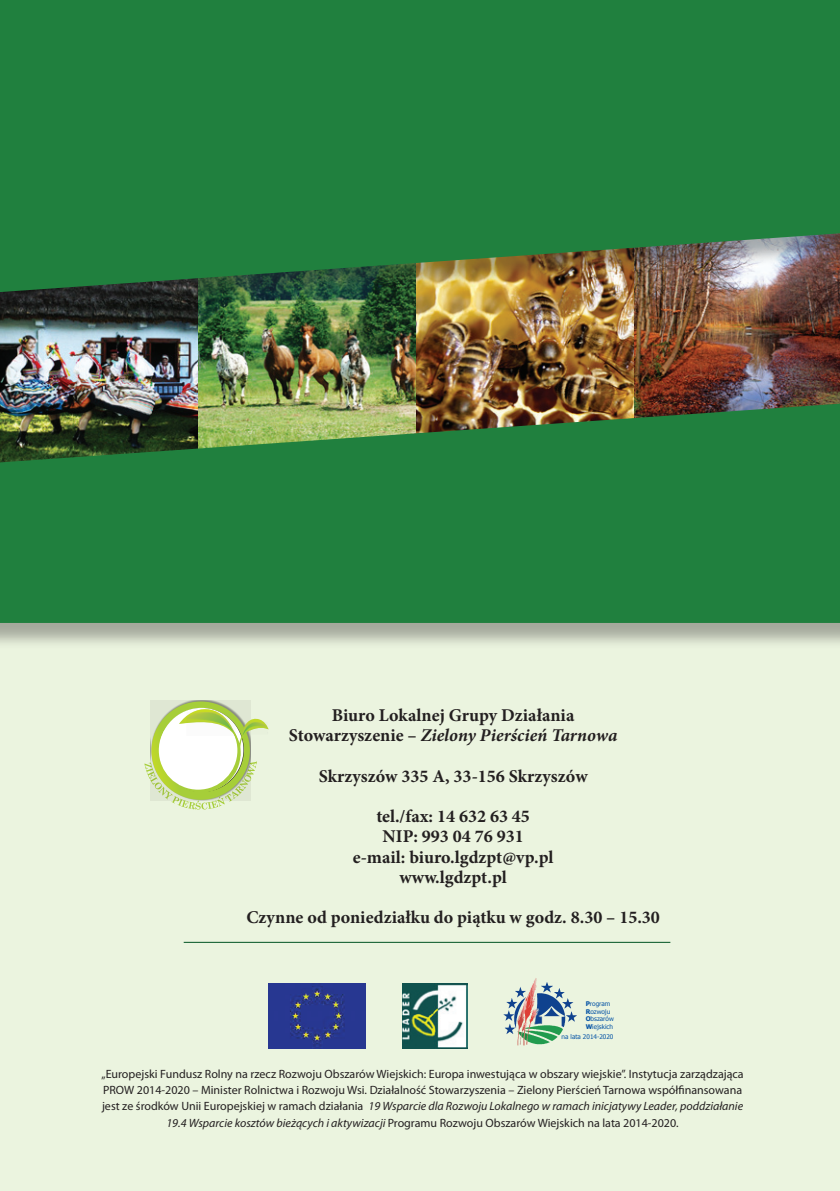
<style>
.page{position:relative;width:840px;height:1191px;background:#fff}
.page>*{position:absolute;margin:0;border:0;box-sizing:border-box;transform-origin:0 0}
.t1{font:700 18px/20.2px "Minion Pro";color:#231f20;text-align:center}
.t2{font:12px/16px "Myriad Pro";color:#231f20;text-align:center}
.t3{font:6.4px/7.8px "Tahoma";color:#0755a6}
.s1{font-style:italic}
.s2{font-weight:700}
</style>
<div class="page">
<div style="left:0;top:0;width:839px;height:1191px;background:#ebf4df"></div>
<img style="left:402px;top:983px;width:65px;height:65px">
<img style="left:268px;top:983px;width:98px;height:65px">
<img style="left:0;top:321px;width:198px;height:79px">
<img style="left:198px;top:321px;width:218px;height:79px">
<img style="left:416px;top:321px;width:218px;height:79px">
<img style="left:634px;top:321px;width:205px;height:79px">
<hr style="left:183px;top:941px;width:487px;height:1px;background:#005321">
<div style="left:150px;top:700px;width:101px;height:100px;background:#231f20;opacity:.49"></div>
<svg style="left:144px;top:703px;width:124px;height:106px"></svg>
<div style="left:0;top:0;width:839px;height:321px;background:#231f20;opacity:.35"></div>
<svg style="left:0;top:0;width:839px;height:292px;background:#297e40"></svg>
<div style="left:0;top:400px;width:839px;height:249px;background:#231f20;opacity:.35"></div>
<svg style="left:0;top:404px;width:839px;height:219px;background:#2a7d3e"></svg>
<svg style="left:503px;top:978px;width:73px;height:67px"></svg>
<h1 class="t1" style="left:289px;top:705px;width:330px">Biuro Lokalnej Grupy Działania<br>Stowarzyszenie – <span class="s1">Zielony Pierścień Tarnowa</span></h1>
<h1 class="t1" style="left:318px;top:765px;width:270px">Skrzyszów 335 A, 33-156 Skrzyszów</h1>
<h1 class="t1" style="left:352px;top:806px;width:202px">tel./fax: 14 632 63 45<br>NIP: 993 04 76 931<br>e-mail: biuro.lgdzpt@vp.pl www.lgdzpt.pl</h1>
<h1 class="t1" style="left:246px;top:907px;width:415px">Czynne od poniedziałku do piątku w godz. 8.30 – 15.30</h1>
<p class="t3" style="left:585px;top:999px;width:30px"><span class="s2">P</span>rogram<br><span class="s2">R</span>ozwoju<br><span class="s2">O</span>bszarów<br><span class="s2">W</span>iejskich</p>
<p class="t3" style="left:561px;top:1032px;width:53px">na lata 2014-2020</p>
<p class="t2" style="left:101px;top:1066px;width:643px">„Europejski Fundusz Rolny na rzecz Rozwoju Obszarów Wiejskich: Europa inwestująca w obszary wiejskie”. Instytucja zarządzająca PROW 2014-2020 – Minister Rolnictwa i Rozwoju Wsi. Działalność Stowarzyszenia – Zielony Pierścień Tarnowa współfinansowana jest ze środków Unii Europejskiej w ramach działania <span class="s1">19 Wsparcie dla Rozwoju Lokalnego w ramach inicjatywy Leader, poddziałanie 19.4 Wsparcie kosztów bieżących i aktywizacji</span> Programu Rozwoju Obszarów Wiejskich na lata 2014-2020.</p>
</div>
